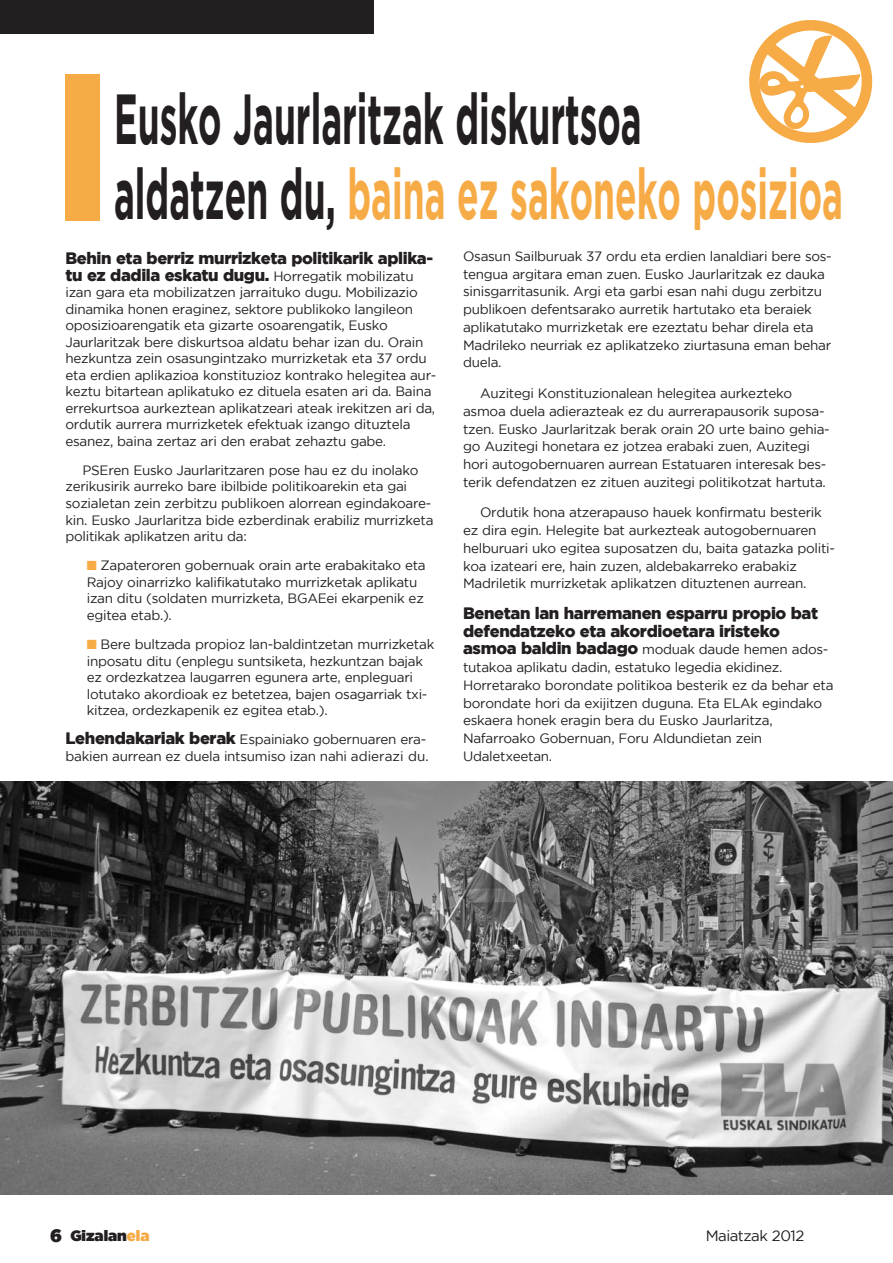
<style>
.page{position:relative;width:893px;height:1263px;background:#fff}
.page>*{position:absolute;margin:0;border:0;box-sizing:border-box;transform-origin:0 0}
.t1{font:700 70.5px/75px "Gotham";color:#231f20;scale:.5 1}
.t2{font:900 16.5px/16.5px "Gotham";letter-spacing:-.02em;color:#231f20}
.t3{font:15px "Gotham";letter-spacing:-.035em;color:#231f20}
.t4{font:15px "Gotham Ultra";color:#231f20}
.t5{font:13.5px/16.5px "Gotham";letter-spacing:-.02em;color:#231f20}
.s1{color:#f6ab47}
.s2{font-weight:400;font-size:13.5px}
.s3{font-weight:900;font-size:16.5px}
.s4{font-size:18px}
</style>
<div class="page">
<svg style="left:749px;top:20px;width:124px;height:123px"></svg>
<div style="left:65px;top:74px;width:35px;height:147px;background:#f6ab47"></div>
<img style="left:0;top:781px;width:893px;height:413px">
<div style="left:0;top:0;width:374px;height:34px;background:#231f20"></div>
<h1 class="t1" style="left:114px;top:87px;width:1459px">Eusko Jaurlaritzak diskurtsoa<br>aldatzen du, <span class="s1">baina ez sakoneko posizioa</span></h1>
<p class="t2" style="left:65px;top:251px;width:369px">Behin eta berriz murrizketa politikarik aplika&shy;tu ez dadila eskatu dugu. <span class="s2">Horregatik mobilizatu</span></p>
<p class="t5" style="left:65px;top:285px;width:372px">izan gara eta mobilizatzen jarraituko dugu. Mobilizazio dinamika honen eraginez, sektore publikoko langileon oposizioarengatik eta gizarte osoarengatik, Eusko Jaurlaritzak bere diskurtsoa aldatu behar izan du. Orain hezkuntza zein osasungintzako murrizketak eta 37 ordu eta erdien aplikazioa konstituzioz kontrako helegitea aur&shy;keztu bitartean aplikatuko ez dituela esaten ari da. Baina errekurtsoa aurkeztean aplikatzeari ateak irekitzen ari da, ordutik aurrera murrizketek efektuak izango dituztela esanez, baina zertaz ari den erabat zehaztu gabe.</p>
<p class="t5" style="left:65px;top:463px;width:370px;text-indent:17px">PSEren Eusko Jaurlaritzaren pose hau ez du inolako zerikusirik aurreko bare ibilbide politikoarekin eta gai sozialetan zein zerbitzu publikoen alorrean egindakoare&shy;kin. Eusko Jaurlaritza bide ezberdinak erabiliz murrizketa politikak aplikatzen aritu da:</p>
<p class="t5" style="left:87px;top:558px;width:340px"><span class="s1">■</span> Zapateroren gobernuak orain arte erabakitako eta Rajoy oinarrizko kalifikatutako murrizketak aplikatu izan ditu (soldaten murrizketa, BGAEei ekarpenik ez egitea etab.).</p>
<p class="t5" style="left:87px;top:637px;width:349px"><span class="s1">■</span> Bere bultzada propioz lan-baldintzetan murrizketak inposatu ditu (enplegu suntsiketa, hezkuntzan bajak ez ordezkatzea laugarren egunera arte, enpleguari lotutako akordioak ez betetzea, bajen osagarriak txi&shy;kitzea, ordezkapenik ez egitea etab.).</p>
<p class="t5" style="left:65px;top:732px;width:365px"><span class="s3">Lehendakariak berak</span> Espainiako gobernuaren era&shy;bakien aurrean ez duela intsumiso izan nahi adierazi du.</p>
<p class="t5" style="left:463px;top:248px;width:370px;line-height:17.7px">Osasun Sailburuak 37 ordu eta erdien lanaldiari bere sos&shy;tengua argitara eman zuen. Eusko Jaurlaritzak ez dauka sinisgarritasunik. Argi eta garbi esan nahi dugu zerbitzu publikoen defentsarako aurretik hartutako eta beraiek aplikatutako murrizketak ere ezeztatu behar direla eta Madrileko neurriak ez aplikatzeko ziurtasuna eman behar duela.</p>
<p class="t5" style="left:463px;top:385px;width:368px;line-height:17.7px;text-indent:17px">Auzitegi Konstituzionalean helegitea aurkezteko asmoa duela adierazteak ez du aurrerapausorik suposa&shy;tzen. Eusko Jaurlaritzak berak orain 20 urte baino gehia&shy;go Auzitegi honetara ez jotzea erabaki zuen, Auzitegi hori autogobernuaren aurrean Estatuaren interesak bes&shy;terik defendatzen ez zituen auzitegi politikotzat hartuta.</p>
<p class="t5" style="left:463px;top:505px;width:373px;line-height:17.7px;text-indent:17px">Ordutik hona atzerapauso hauek konfirmatu besterik ez dira egin. Helegite bat aurkezteak autogobernuaren helburuari uko egitea suposatzen du, baita gatazka politi&shy;koa izateari ere, hain zuzen, aldebakarreko erabakiz Madriletik murrizketak aplikatzen dituztenen aurrean.</p>
<p class="t2" style="left:463px;top:605px;width:357px;line-height:17.7px">Benetan lan harremanen esparru propio bat defendatzeko eta akordioetara iristeko</p>
<p class="t5" style="left:463px;top:642px;width:372px;line-height:17.7px"><span class="s3">asmoa baldin badago</span> moduak daude hemen ados&shy;tutakoa aplikatu dadin, estatuko legedia ekidinez.<br>Horretarako borondate politikoa besterik ez da behar eta borondate hori da exijitzen duguna. Eta ELAk egindako eskaera honek eragin bera du Eusko Jaurlaritza, Nafarroako Gobernuan, Foru Aldundietan zein Udaletxeetan.</p>
<p class="t4" style="left:50px;top:1229px;width:101px"><span class="s4">6</span> Gizalan<span class="s1">ela</span></p>
<p class="t3" style="left:706px;top:1230px;width:100px">Maiatzak 2012</p>
</div>
